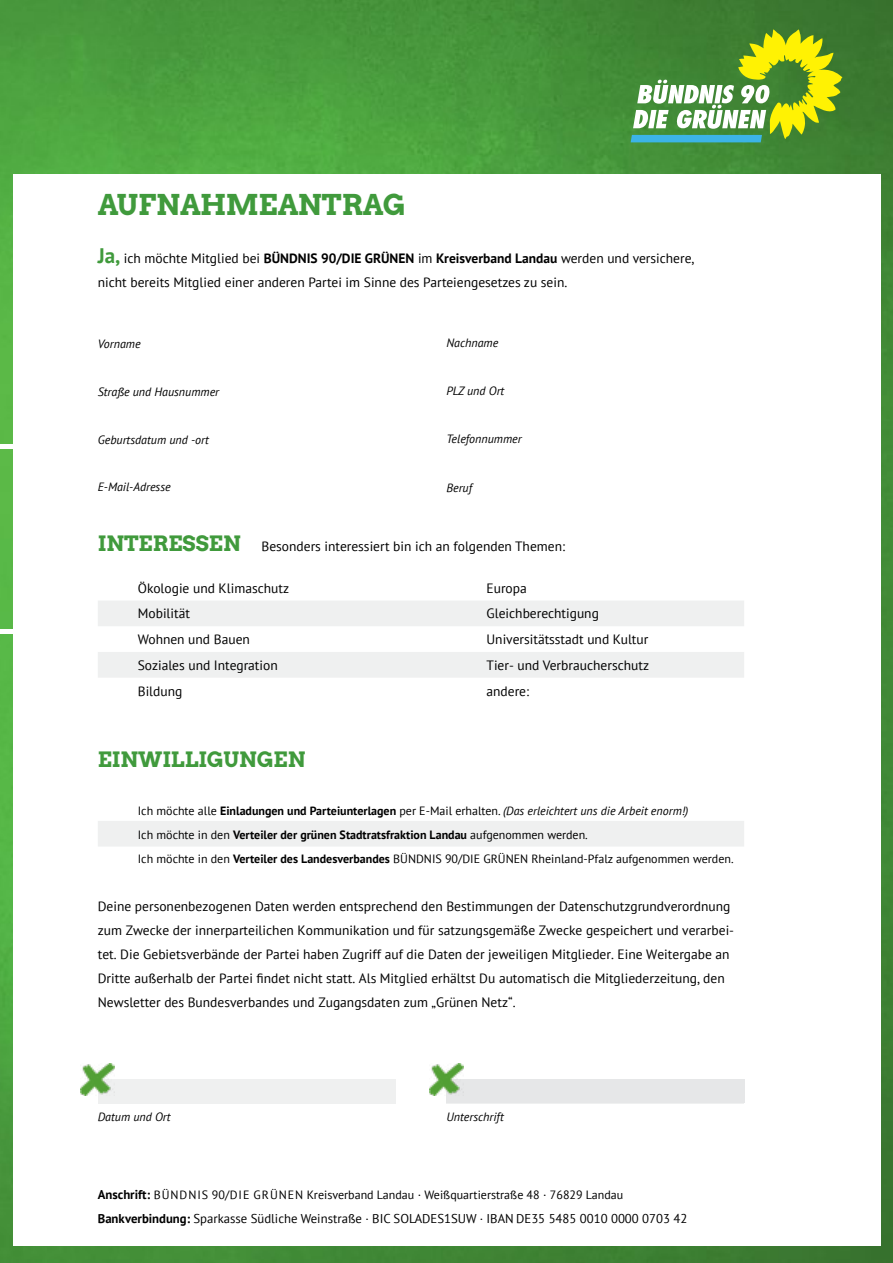
<style>
.page{position:relative;width:893px;height:1263px;background:#fff}
.page>*{position:absolute;margin:0;border:0;box-sizing:border-box;transform-origin:0 0}
.t1{font:28.5px "Arvo Gruen";letter-spacing:-.015em;color:#409a3c}
.t2{font:21px "Arvo Gruen";color:#409a3c}
.t3{font:13.5px/24px "PT Sans";color:#000}
.t4{font:12.75px "PT Sans";color:#000}
.t5{font:12px/24px "PT Sans";color:#000}
.t6{font:italic 12px "PT Sans";color:#000}
.s1{font-weight:700;font-size:21px;color:#409a3c}
.s2{font-weight:700}
.s3{font-family:"Arvo Gruen";font-size:21px;color:#409a3c}
.s4{font-style:italic}
.s5{font-weight:700;font-size:12.75px}
.s6{font-size:12.75px}
</style>
<div class="page">
<img style="left:0;top:0;width:893px;height:1263px">
<div style="left:13px;top:174px;width:867px;height:1072px;background:#fff"></div>
<hr style="left:0;top:445px;width:21px;height:4px;background:#fff">
<svg style="left:631px;top:29px;width:211px;height:113px"></svg>
<hr style="left:0;top:629px;width:21px;height:4px;background:#fff">
<svg style="left:98px;top:601px;width:646px;height:77px;fill:#eff0f0"></svg>
<div style="left:446px;top:1079px;width:298px;height:24px;background:#e6e7e8"></div>
<div style="left:98px;top:821px;width:646px;height:25px;background:#eff0f0"></div>
<div style="left:98px;top:1079px;width:297px;height:24px;background:#eff0f0"></div>
<img style="left:429px;top:1063px;width:34px;height:32px">
<img style="left:81px;top:1063px;width:34px;height:32px">
<h1 class="t1" style="left:98px;top:185px;width:309px">AUFNAHMEANTRAG</h1>
<p class="t3" style="left:98px;top:246px;width:598px"><span class="s1">Ja,</span> ich möchte Mitglied bei <span class="s2">BÜNDNIS 90/DIE GRÜNEN</span> im <span class="s2">Kreisverband Landau</span> werden und versichere, nicht bereits Mitglied einer anderen Partei im Sinne des Parteiengesetzes zu sein.</p>
<p class="t6" style="left:98px;top:336px;width:44px">Vorname</p>
<p class="t6" style="left:446px;top:335px;width:53px">Nachname</p>
<p class="t6" style="left:98px;top:384px;width:123px">Straße und Hausnummer</p>
<p class="t6" style="left:446px;top:383px;width:59px">PLZ und Ort</p>
<p class="t6" style="left:98px;top:432px;width:112px">Geburtsdatum und -ort</p>
<p class="t6" style="left:446px;top:431px;width:77px">Telefonnummer</p>
<p class="t6" style="left:98px;top:479px;width:74px">E-Mail-Adresse</p>
<p class="t6" style="left:446px;top:480px;width:27px">Beruf</p>
<p class="t3" style="left:98px;top:534px;width:469px"><span class="s3">INTERESSEN</span> Besonders interessiert bin ich an folgenden Themen:</p>
<p class="t3" style="left:138px;top:576px;width:153px">Ökologie und Klimaschutz</p>
<p class="t3" style="left:486px;top:576px;width:42px">Europa</p>
<p class="t3" style="left:138px;top:601px;width:54px">Mobilität</p>
<p class="t3" style="left:486px;top:601px;width:114px">Gleichberechtigung</p>
<p class="t3" style="left:138px;top:627px;width:114px">Wohnen und Bauen</p>
<p class="t3" style="left:486px;top:627px;width:163px">Universitätsstadt und Kultur</p>
<p class="t3" style="left:138px;top:653px;width:141px">Soziales und Integration</p>
<p class="t3" style="left:486px;top:653px;width:164px">Tier- und Verbraucherschutz</p>
<p class="t3" style="left:138px;top:678px;width:46px">Bildung</p>
<p class="t3" style="left:486px;top:678px;width:44px">andere:</p>
<h2 class="t2" style="left:98px;top:745px;width:209px">EINWILLIGUNGEN</h2>
<p class="t5" style="left:138px;top:798px;width:597px">Ich möchte alle <span class="s2">Einladungen und Parteiunterlagen</span> per E-Mail erhalten. <span class="s4">(Das erleichtert uns die Arbeit enorm!)<br></span>Ich möchte in den <span class="s2">Verteiler der grünen Stadtratsfraktion Landau</span> aufgenommen werden.<br>Ich möchte in den <span class="s2">Verteiler des Landesverbandes</span> BÜNDNIS 90/DIE GRÜNEN Rheinland-Pfalz aufgenommen werden.</p>
<p class="t3" style="left:98px;top:894px;width:638px">Deine personenbezogenen Daten werden entsprechend den Bestimmungen der Datenschutzgrundverordnung zum Zwecke der innerparteilichen Kommunikation und für satzungsgemäße Zwecke gespeichert und verarbei&shy;tet. Die Gebietsverbände der Partei haben Zugriff auf die Daten der jeweiligen Mitglieder. Eine Weitergabe an Dritte außerhalb der Partei findet nicht statt. Als Mitglied erhältst Du automatisch die Mitgliederzeitung, den Newsletter des Bundesverbandes und Zugangsdaten zum „Grünen Netz“.</p>
<p class="t6" style="left:98px;top:1109px;width:74px">Datum und Ort</p>
<p class="t6" style="left:446px;top:1109px;width:59px">Unterschrift</p>
<p class="t5" style="left:98px;top:1182px;width:527px"><span class="s5">Anschrift:</span> BÜNDNIS 90/DIE GRÜNEN Kreisverband Landau <span class="s6">·</span> Weißquartierstraße 48 <span class="s6">·</span> 76829 Landau</p>
<p class="t4" style="left:98px;top:1210px;width:591px"><span class="s2">Bankverbindung:</span> Sparkasse Südliche Weinstraße · BIC SOLADES1SUW · IBAN DE35 5485 0010 0000 0703 42</p>
</div>
